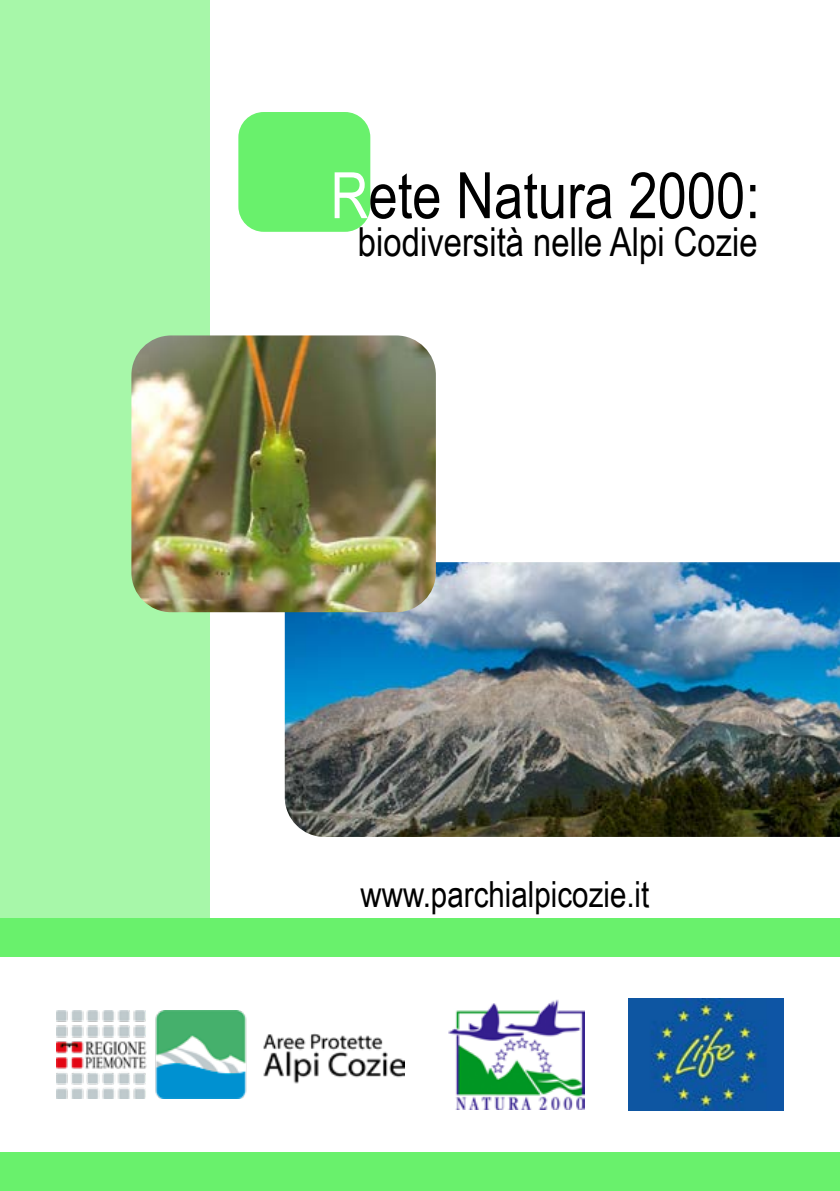
<style>
.page{position:relative;width:840px;height:1191px;background:#fff}
.page>*{position:absolute;margin:0;border:0;box-sizing:border-box;transform-origin:0 0}
.t1{font:64px "Arial Narrow";color:#000}
.t2{font:40px "Arial Narrow";color:#000}
.t3{font:36px "Arial Narrow";color:#000}
.s1{color:#fff}
</style>
<div class="page">
<div style="left:238px;top:112px;width:132px;height:120px;background:#69f16c;border-radius:25px"></div>
<div style="left:0;top:1152px;width:839px;height:39px;background:#69f16c"></div>
<div style="left:0;top:0;width:209px;height:918px;background:#a7f7a9"></div>
<div style="left:0;top:918px;width:839px;height:39px;background:#69f16c"></div>
<img style="left:284px;top:562px;width:555px;height:275px">
<img style="left:131px;top:335px;width:304px;height:277px">
<img style="left:57px;top:1010px;width:347px;height:88px">
<img style="left:448px;top:999px;width:136px;height:110px">
<img style="left:628px;top:998px;width:154px;height:112px">
<h1 class="t1" style="left:330px;top:149px;width:430px"><span class="s1">R</span>ete Natura 2000:</h1>
<p class="t2" style="left:358px;top:213px;width:401px">biodiversità nelle Alpi Cozie</p>
<p class="t3" style="left:360px;top:867px;width:290px">www.parchialpicozie.it</p>
</div>
